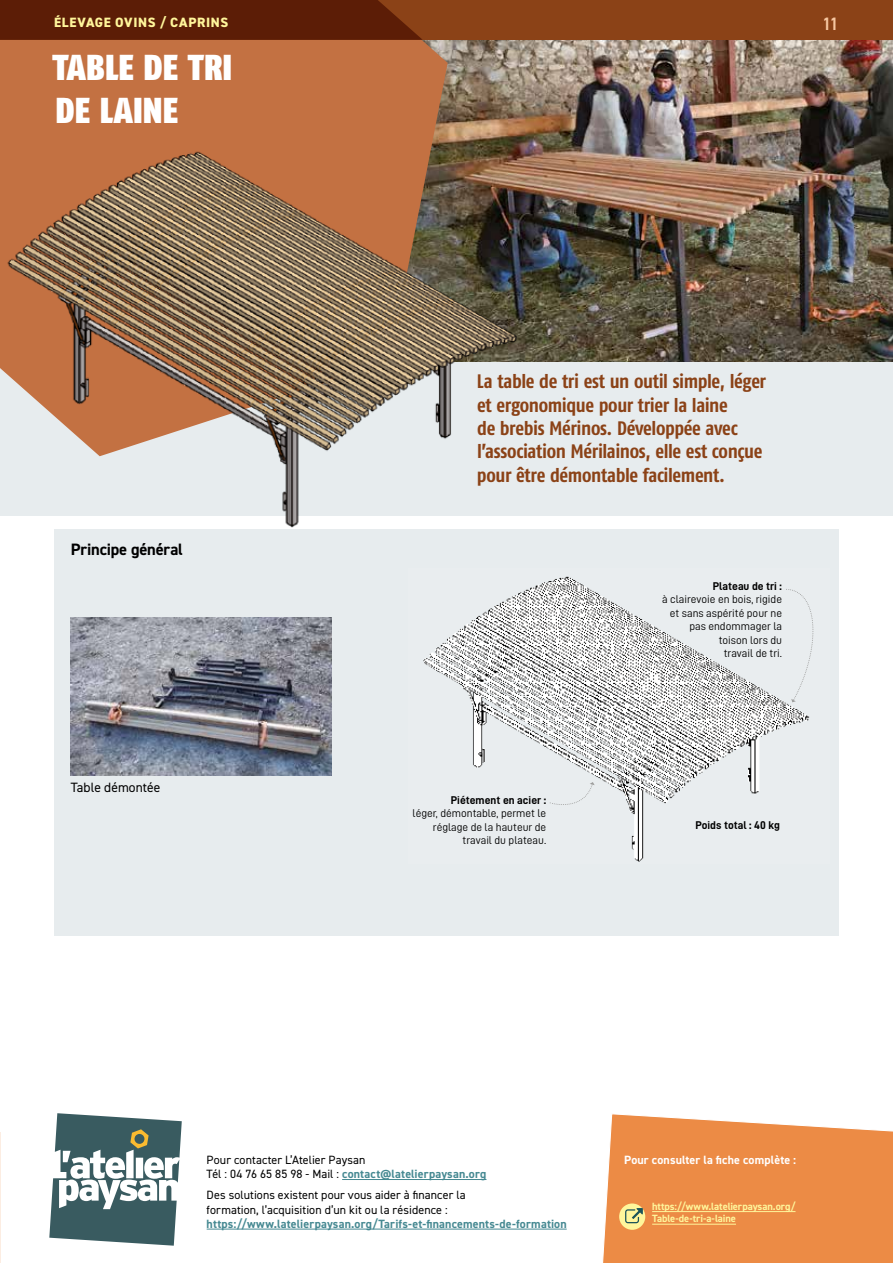
<style>
.page{position:relative;width:893px;height:1263px;background:#fff}
.page>*{position:absolute;margin:0;border:0;box-sizing:border-box;transform-origin:0 0}
.t1{font:900 36px/43.2px "Fago Co";color:#fff}
.t2{font:700 19.5px/23.4px "Fago Co";letter-spacing:-.02em;color:#8b4217}
.t3{font:600 18px "DIN2014";color:#f7c8a2}
.t4{font:700 16.5px "DIN2014";letter-spacing:-.01em;color:#000}
.t5{font:800 13.5px "DIN2014";letter-spacing:.05em;color:#fff69b}
.t6{font:13.5px "DIN2014";color:#000}
.t7{font:12px/14.4px "DIN2014";letter-spacing:.005em;color:#000}
.t8{font:700 12px "DIN2014";letter-spacing:.015em;color:#468992}
.t9{font:700 12px "DIN2014";letter-spacing:.015em;color:#fff}
.t10{font:11.25px/13.5px "D DIN";color:#000;text-align:right}
.t11{font:11.25px "D DIN Bold";color:#000}
.t12{font:700 10.5px/12.6px "DIN2014";letter-spacing:-.005em;color:#fff69b}
.s1{font-weight:700;color:#468992}
</style>
<div class="page">
<img style="left:448px;top:40px;width:445px;height:322px">
<div style="left:0;top:362px;width:893px;height:153px;background:#e7ecee"></div>
<div style="left:0;top:40px;width:448px;height:102px;background:#c37142"></div>
<div style="left:0;top:0;width:893px;height:40px;background:#8b4217"></div>
<svg style="left:1px;top:0;width:422px;height:40px;background:#5e1f06"></svg>
<svg style="left:49px;top:1113px;width:133px;height:133px"></svg>
<svg style="left:0;top:1132px;width:1px;height:131px"></svg>
<hr style="left:342px;top:1179px;width:144px;height:1px;background:#468992">
<hr style="left:207px;top:1229px;width:360px;height:1px;background:#468992">
<img style="left:0;top:142px;width:543px;height:386px">
<div style="left:54px;top:529px;width:785px;height:406px;background:#e7ecee"></div>
<svg style="left:603px;top:1114px;width:290px;height:149px;background:#ed9757"></svg>
<img style="left:423px;top:576px;width:391px;height:286px">
<svg style="left:786px;top:589px;width:27px;height:113px"></svg>
<svg style="left:550px;top:782px;width:45px;height:23px"></svg>
<img style="left:71px;top:618px;width:261px;height:158px">
<p class="t5" style="left:54px;top:13px;width:176px">ÉLEVAGE OVINS / CAPRINS</p>
<h1 class="t1" style="left:52px;top:45px;width:182px">TABLE DE TRI<br>DE LAINE</h1>
<h3 class="t4" style="left:71px;top:539px;width:114px">Principe général</h3>
<p class="t6" style="left:71px;top:779px;width:91px">Table démontée</p>
<h3 class="t3" style="left:822px;top:12px;width:18px">11</h3>
<h2 class="t2" style="left:477px;top:369px;width:291px">La table de tri est un outil simple, léger et ergonomique pour trier la laine<br>de brebis Mérinos. Développée avec l’association Mérilainos, elle est conçue pour être démontable facilement.</h2>
<p class="t11" style="left:451px;top:793px;width:97px">Piétement en acier :</p>
<p class="t10" style="left:413px;top:806px;width:135px">léger, démontable, permet le réglage de la hauteur de travail du plateau.</p>
<p class="t11" style="left:713px;top:580px;width:71px">Plateau de tri :</p>
<p class="t10" style="left:662px;top:592px;width:121px">à clairevoie en bois, rigide et sans aspérité pour ne pas endommager la toison lors du<br>travail de tri.</p>
<p class="t11" style="left:695px;top:819px;width:86px">Poids total : 40 kg</p>
<p class="t7" style="left:207px;top:1152px;width:281px">Pour contacter L’Atelier Paysan<br>Tél : 04 76 65 85 98 - Mail : <span class="s1">contact@latelierpaysan.org</span></p>
<p class="t7" style="left:207px;top:1187px;width:261px">Des solutions existent pour vous aider à financer la formation, l’acquisition d’un kit ou la résidence :</p>
<p class="t8" style="left:207px;top:1216px;width:361px">https://www.latelierpaysan.org/Tarifs-et-financements-de-formation</p>
<p class="t9" style="left:624px;top:1152px;width:174px">Pour consulter la fiche complète :</p>
<p class="t12" style="left:652px;top:1199px;width:145px">https://www.latelierpaysan.org/<br>Table-de-tri-a-laine</p>
</div>
